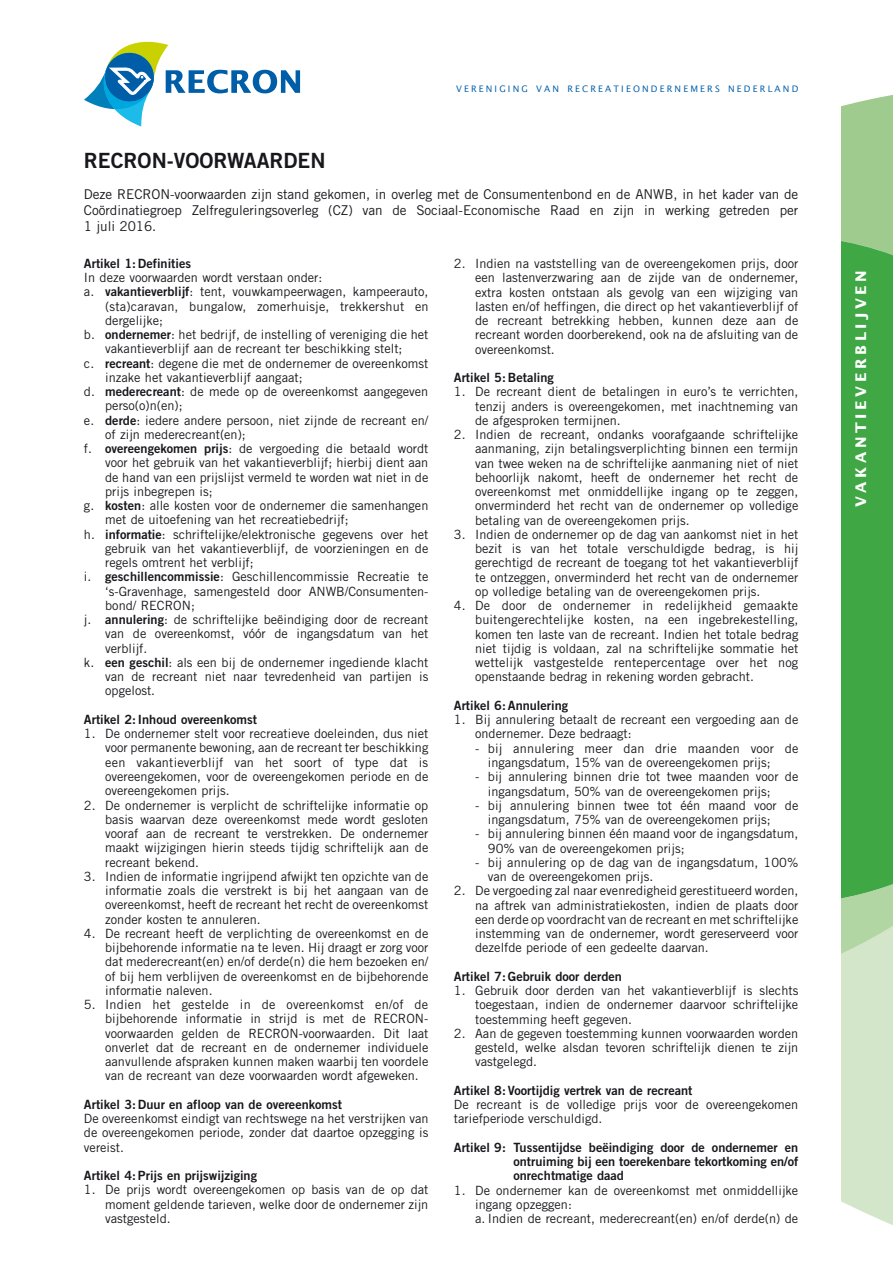
<style>
.page{position:relative;width:893px;height:1263px;background:#fff}
.page>*{position:absolute;margin:0;border:0;box-sizing:border-box;transform-origin:0 0}
.t1{font:21px "Trade Gothic LT Std Bd 2";color:#1a171c}
.t2{font:700 14.7px "Lucida Sans Std";letter-spacing:.245em;color:#fff}
.t3{font:13.5px/15.8px "Trade Gothic LT Std";letter-spacing:-.005em;color:#1a171c;text-align:justify}
.t4{font:12.75px/14.2px "Trade Gothic LT Std";color:#1a171c;text-align:justify}
.t5{font:12.75px/14.2px "Trade Gothic LT Std Bd 2";color:#1a171c;text-align:justify}
.t6{font:8.85px "Lucida Sans Std";letter-spacing:.245em;color:#005da8}
.s1{font-family:"Trade Gothic LT Std Bd 2"}
</style>
<div class="page">
<div style="left:841px;top:95px;width:52px;height:92px;background:#9fcb8f"></div>
<svg style="left:841px;top:187px;width:52px;height:1038px;background:#cbe2c1"></svg>
<svg style="left:841px;top:235px;width:52px;height:777px;background:#55b057"></svg>
<svg style="left:84px;top:41px;width:216px;height:86px"></svg>
<p class="t6" style="left:456px;top:84px;width:344px">VERENIGING VAN RECREATIEONDERNEMERS NEDERLAND</p>
<h1 class="t1" style="left:84px;top:148px;width:243px">RECRON-VOORWAARDEN</h1>
<p class="t3" style="left:84px;top:186px;width:716px">Deze RECRON-voorwaarden zijn stand gekomen, in overleg met de Consumentenbond en de ANWB, in het kader van de Coördinatiegroep Zelfreguleringsoverleg (CZ) van de Sociaal-Economische Raad en zijn in werking getreden per 1 juli 2016.</p>
<p class="t5" style="left:84px;top:256px;width:109px">Artikel 1:Definities</p>
<p class="t4" style="left:84px;top:270px;width:240px">In deze voorwaarden wordt verstaan onder:</p>
<p class="t4" style="left:84px;top:284px;width:346px">a. <span class="s1">vakantieverblijf</span>: tent, vouwkampeerwagen, kampeerauto,</p>
<p class="t4" style="left:105px;top:299px;width:325px">(sta)caravan, bungalow, zomerhuisje, trekkershut en</p>
<p class="t4" style="left:105px;top:313px;width:59px">dergelijke;</p>
<p class="t4" style="left:84px;top:327px;width:346px">b. <span class="s1">ondernemer</span>: het bedrijf, de instelling of vereniging die het</p>
<p class="t4" style="left:105px;top:341px;width:299px">vakantieverblijf aan de recreant ter beschikking stelt;</p>
<p class="t4" style="left:84px;top:356px;width:346px">c. <span class="s1">recreant</span>: degene die met de ondernemer de overeenkomst</p>
<p class="t4" style="left:105px;top:370px;width:199px">inzake het vakantieverblijf aangaat;</p>
<p class="t4" style="left:84px;top:384px;width:346px">d. <span class="s1">mederecreant</span>: de mede op de overeenkomst aangegeven</p>
<p class="t4" style="left:105px;top:398px;width:79px">perso(o)n(en);</p>
<p class="t4" style="left:84px;top:413px;width:346px">e. <span class="s1">derde</span>: iedere andere persoon, niet zijnde de recreant en/</p>
<p class="t4" style="left:105px;top:427px;width:142px">of zijn mederecreant(en);</p>
<p class="t4" style="left:84px;top:441px;width:346px">f. <span class="s1">overeengekomen prijs</span>: de vergoeding die betaald wordt</p>
<p class="t4" style="left:105px;top:455px;width:325px">voor het gebruik van het vakantieverblijf; hierbij dient aan</p>
<p class="t4" style="left:105px;top:470px;width:325px">de hand van een prijslijst vermeld te worden wat niet in de</p>
<p class="t4" style="left:105px;top:484px;width:109px">prijs inbegrepen is;</p>
<p class="t4" style="left:84px;top:498px;width:346px">g. <span class="s1">kosten</span>: alle kosten voor de ondernemer die samenhangen</p>
<p class="t4" style="left:105px;top:513px;width:245px">met de uitoefening van het recreatiebedrijf;</p>
<p class="t4" style="left:84px;top:527px;width:346px">h. <span class="s1">informatie</span>: schriftelijke/elektronische gegevens over het</p>
<p class="t4" style="left:105px;top:541px;width:325px">gebruik van het vakantieverblijf, de voorzieningen en de</p>
<p class="t4" style="left:105px;top:555px;width:150px">regels omtrent het verblijf;</p>
<p class="t4" style="left:84px;top:570px;width:346px">i. <span class="s1">geschillencommissie</span>: Geschillencommissie Recreatie te</p>
<p class="t4" style="left:105px;top:584px;width:324px">‘s-Gravenhage, samengesteld door ANWB/Consumenten-</p>
<p class="t4" style="left:105px;top:598px;width:91px">bond/ RECRON;</p>
<p class="t4" style="left:84px;top:612px;width:346px">j. <span class="s1">annulering</span>: de schriftelijke beëindiging door de recreant</p>
<p class="t4" style="left:105px;top:627px;width:325px">van de overeenkomst, vóór de ingangsdatum van het</p>
<p class="t4" style="left:105px;top:641px;width:44px">verblijf.</p>
<p class="t4" style="left:84px;top:655px;width:346px">k. <span class="s1">een geschil</span>: als een bij de ondernemer ingediende klacht</p>
<p class="t4" style="left:105px;top:669px;width:325px">van de recreant niet naar tevredenheid van partijen is</p>
<p class="t4" style="left:105px;top:684px;width:51px">opgelost.</p>
<p class="t5" style="left:84px;top:712px;width:175px">Artikel 2:Inhoud overeenkomst</p>
<p class="t4" style="left:105px;top:726px;width:325px;text-indent:-21px">1. De ondernemer stelt voor recreatieve doeleinden, dus niet voor permanente bewoning, aan de recreant ter beschikking een vakantieverblijf van het soort of type dat is overeengekomen, voor de overeengekomen periode en de overeengekomen prijs.</p>
<p class="t4" style="left:105px;top:798px;width:325px;text-indent:-21px">2. De ondernemer is verplicht de schriftelijke informatie op basis waarvan deze overeenkomst mede wordt gesloten vooraf aan de recreant te verstrekken. De ondernemer maakt wijzigingen hierin steeds tijdig schriftelijk aan de recreant bekend.</p>
<p class="t4" style="left:105px;top:869px;width:325px;text-indent:-21px">3. Indien de informatie ingrijpend afwijkt ten opzichte van de informatie zoals die verstrekt is bij het aangaan van de overeenkomst, heeft de recreant het recht de overeenkomst zonder kosten te annuleren.</p>
<p class="t4" style="left:105px;top:926px;width:325px;text-indent:-21px">4. De recreant heeft de verplichting de overeenkomst en de bijbehorende informatie na te leven. Hij draagt er zorg voor dat mederecreant(en) en/of derde(n) die hem bezoeken en/ of bij hem verblijven de overeenkomst en de bijbehorende informatie naleven.</p>
<p class="t4" style="left:105px;top:997px;width:325px;text-indent:-21px">5. Indien het gestelde in de overeenkomst en/of de bijbehorende informatie in strijd is met de RECRON&shy;voorwaarden gelden de RECRON-voorwaarden. Dit laat onverlet dat de recreant en de ondernemer individuele aanvullende afspraken kunnen maken waarbij ten voordele van de recreant van deze voorwaarden wordt afgeweken.</p>
<p class="t5" style="left:84px;top:1097px;width:260px">Artikel 3:Duur en afloop van de overeenkomst</p>
<p class="t4" style="left:84px;top:1111px;width:346px">De overeenkomst eindigt van rechtswege na het verstrijken van de overeengekomen periode, zonder dat daartoe opzegging is vereist.</p>
<p class="t5" style="left:84px;top:1168px;width:175px">Artikel 4:Prijs en prijswijziging</p>
<p class="t4" style="left:105px;top:1182px;width:325px;text-indent:-21px">1. De prijs wordt overeengekomen op basis van de op dat moment geldende tarieven, welke door de ondernemer zijn vastgesteld.</p>
<p class="t4" style="left:475px;top:256px;width:325px;text-indent:-21px">2. Indien na vaststelling van de overeengekomen prijs, door een lastenverzwaring aan de zijde van de ondernemer, extra kosten ontstaan als gevolg van een wijziging van lasten en/of heffingen, die direct op het vakantieverblijf of de recreant betrekking hebben, kunnen deze aan de recreant worden doorberekend, ook na de afsluiting van de overeenkomst.</p>
<p class="t5" style="left:454px;top:370px;width:102px">Artikel 5:Betaling</p>
<p class="t4" style="left:475px;top:384px;width:325px;text-indent:-21px">1. De recreant dient de betalingen in euro’s te verrichten, tenzij anders is overeengekomen, met inachtneming van de afgesproken termijnen.</p>
<p class="t4" style="left:475px;top:427px;width:325px;text-indent:-21px">2. Indien de recreant, ondanks voorafgaande schriftelijke aanmaning, zijn betalingsverplichting binnen een termijn van twee weken na de schriftelijke aanmaning niet of niet behoorlijk nakomt, heeft de ondernemer het recht de overeenkomst met onmiddellijke ingang op te zeggen, onverminderd het recht van de ondernemer op volledige betaling van de overeengekomen prijs.</p>
<p class="t4" style="left:475px;top:527px;width:325px;text-indent:-21px">3. Indien de ondernemer op de dag van aankomst niet in het bezit is van het totale verschuldigde bedrag, is hij gerechtigd de recreant de toegang tot het vakantieverblijf te ontzeggen, onverminderd het recht van de ondernemer op volledige betaling van de overeengekomen prijs.</p>
<p class="t4" style="left:475px;top:598px;width:325px;text-indent:-21px">4. De door de ondernemer in redelijkheid gemaakte buitengerechtelijke kosten, na een ingebrekestelling, komen ten laste van de recreant. Indien het totale bedrag niet tijdig is voldaan, zal na schriftelijke sommatie het wettelijk vastgestelde rentepercentage over het nog openstaande bedrag in rekening worden gebracht.</p>
<p class="t5" style="left:454px;top:698px;width:116px">Artikel 6:Annulering</p>
<p class="t4" style="left:475px;top:712px;width:325px;text-indent:-21px">1. Bij annulering betaalt de recreant een vergoeding aan de ondernemer. Deze bedraagt:</p>
<p class="t4" style="left:488px;top:741px;width:312px;text-indent:-13px">- bij annulering meer dan drie maanden voor de ingangsdatum, 15% van de overeengekomen prijs;</p>
<p class="t4" style="left:488px;top:769px;width:312px;text-indent:-13px">- bij annulering binnen drie tot twee maanden voor de ingangsdatum, 50% van de overeengekomen prijs;</p>
<p class="t4" style="left:488px;top:798px;width:312px;text-indent:-13px">- bij annulering binnen twee tot één maand voor de ingangsdatum, 75% van de overeengekomen prijs;</p>
<p class="t4" style="left:488px;top:826px;width:312px;text-indent:-13px">- bij annulering binnen één maand voor de ingangsdatum,<br>90% van de overeengekomen prijs;</p>
<p class="t4" style="left:488px;top:855px;width:312px;text-indent:-13px">- bij annulering op de dag van de ingangsdatum, 100% van de overeengekomen prijs.</p>
<p class="t4" style="left:475px;top:883px;width:325px;text-indent:-21px">2. De vergoeding zal naar evenredigheid gerestitueerd worden, na aftrek van administratiekosten, indien de plaats door een derde op voordracht van de recreant en met schriftelijke instemming van de ondernemer, wordt gereserveerd voor dezelfde periode of een gedeelte daarvan.</p>
<p class="t5" style="left:454px;top:969px;width:170px">Artikel 7:Gebruik door derden</p>
<p class="t4" style="left:475px;top:983px;width:325px;text-indent:-21px">1. Gebruik door derden van het vakantieverblijf is slechts toegestaan, indien de ondernemer daarvoor schriftelijke toestemming heeft gegeven.</p>
<p class="t4" style="left:475px;top:1026px;width:325px;text-indent:-21px">2. Aan de gegeven toestemming kunnen voorwaarden worden gesteld, welke alsdan tevoren schriftelijk dienen te zijn vastgelegd.</p>
<p class="t5" style="left:454px;top:1083px;width:240px">Artikel 8: Voortijdig vertrek van de recreant</p>
<p class="t4" style="left:454px;top:1097px;width:346px">De recreant is de volledige prijs voor de overeengekomen tariefperiode verschuldigd.</p>
<p class="t5" style="left:513px;top:1140px;width:286px;text-indent:-60px">Artikel 9: Tussentijdse beëindiging door de ondernemer en ontruiming bij een toerekenbare tekortkoming en/of onrechtmatige daad</p>
<p class="t4" style="left:475px;top:1183px;width:325px;text-align:left;text-indent:-21px">1. De ondernemer kan de overeenkomst met onmiddellijke ingang opzeggen:<br>a. Indien de recreant, mederecreant(en) en/of derde(n) de</p>
<p class="t2" style="left:852px;top:507px;width:238px;rotate:-90deg">vakantieverblijven</p>
</div>
